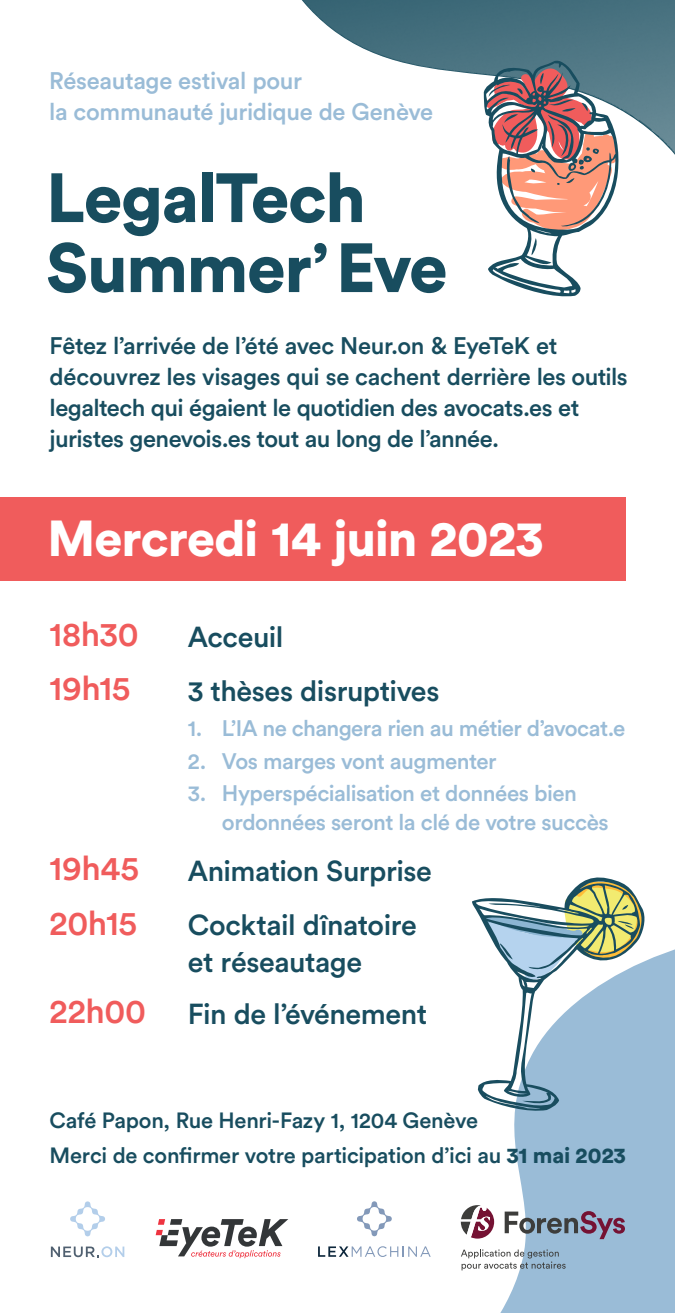
<style>
.page{position:relative;width:675px;height:1313px;background:#fff}
.page>*{position:absolute;margin:0;border:0;box-sizing:border-box;transform-origin:0 0}
.t1{font:900 68.75px/70px "Circular Std";letter-spacing:-.025em;color:#184d5f}
.t2{font:900 50px "Circular Std";letter-spacing:-.015em;color:#fff}
.t3{font:500 33.75px/53.8px "Circular Std";letter-spacing:-.01em;color:#f05c5c}
.t4{font:500 28.62px/54.3px "Circular Std";letter-spacing:-.015em;color:#184d5f}
.t5{font:500 23.75px/31.2px "Circular Std";letter-spacing:-.02em;color:#184d5f}
.t6{font:500 23.75px/31.2px "Circular Std";letter-spacing:-.015em;color:#9abcd7}
.t7{font:500 22.31px/29.2px "Circular Std";letter-spacing:-.025em;color:#9abcd7}
.t8{font:500 21.88px/34.4px "Circular Std";letter-spacing:-.015em;color:#184d5f}
.s1{font-weight:900}
</style>
<div class="page">
<svg style="left:473px;top:949px;width:202px;height:363px;fill:#9abcd7"></svg>
<img style="left:302px;top:0;width:373px;height:155px">
<div style="left:0;top:497px;width:625px;height:84px;background:#f05c5c"></div>
<svg style="left:484px;top:59px;width:136px;height:238px"></svg>
<svg style="left:472px;top:877px;width:174px;height:236px"></svg>
<svg style="left:156px;top:1219px;width:132px;height:39px"></svg>
<svg style="left:357px;top:1201px;width:35px;height:35px"></svg>
<svg style="left:318px;top:1246px;width:113px;height:11px"></svg>
<svg style="left:70px;top:1201px;width:35px;height:35px"></svg>
<svg style="left:51px;top:1246px;width:73px;height:11px"></svg>
<svg style="left:505px;top:1211px;width:120px;height:28px;background:#8d92a5"></svg>
<svg style="left:461px;top:1205px;width:33px;height:33px"></svg>
<svg style="left:461px;top:1249px;width:105px;height:21px"></svg>
<p class="t6" style="left:49px;top:65px;width:386px">Réseautage estival pour<br>la communauté juridique de Genève</p>
<h1 class="t1" style="left:46px;top:161px;width:403px">LegalTech<br>Summer’ Eve</h1>
<p class="t5" style="left:50px;top:329px;width:580px">Fêtez l’arrivée de l’été avec Neur.on &amp; EyeTeK et découvrez les visages qui se cachent derrière les outils legaltech qui égaient le quotidien des avocats.es et juristes genevois.es tout au long de l’année.</p>
<h2 class="t2" style="left:47px;top:505px;width:498px">Mercredi 14 juin 2023</h2>
<h3 class="t3" style="left:50px;top:607px;width:91px">18h30<br>19h15</h3>
<h3 class="t3" style="left:50px;top:840px;width:91px;line-height:55px">19h45<br>20h15</h3>
<h3 class="t3" style="left:50px;top:983px;width:98px">22h00</h3>
<p class="t4" style="left:188px;top:609px;width:253px">Acceuil<br>3 thèses disruptives</p>
<p class="t7" style="left:188px;top:713px;width:439px">1. L’IA ne changera rien au métier d’avocat.e</p>
<p class="t7" style="left:188px;top:745px;width:311px">2. Vos marges vont augmenter</p>
<p class="t7" style="left:222px;top:778px;width:388px;text-indent:-34px">3. Hyperspécialisation et données bien ordonnées seront la clé de votre succès</p>
<p class="t4" style="left:188px;top:843px;width:246px">Animation Surprise<br>Cocktail dînatoire</p>
<p class="t4" style="left:188px;top:935px;width:241px;line-height:52.1px">et réseautage<br>Fin de l’événement</p>
<p class="t8" style="left:50px;top:1103px;width:578px">Café Papon, Rue Henri-Fazy 1, 1204 Genève<br>Merci de confirmer votre participation d’ici au <span class="s1">31 mai 2023</span></p>
</div>
